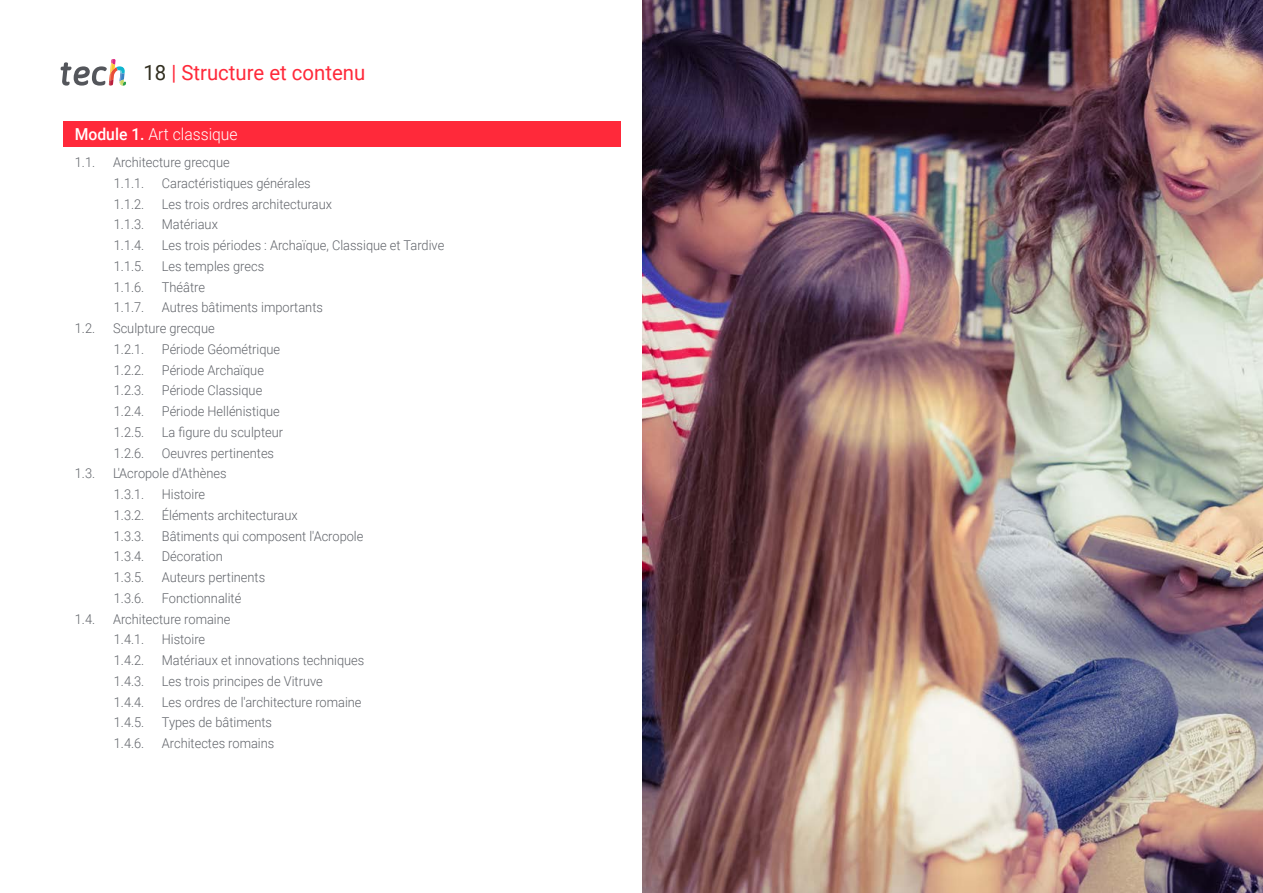
<style>
.page{position:relative;width:1263px;height:893px;background:#fff}
.page>*{position:absolute;margin:0;border:0;box-sizing:border-box;transform-origin:0 0}
.t1{font:21px "Roboto";color:#ff293a}
.t2{font:300 16.5px "Roboto";color:#fff;scale:.95 1}
.t3{font:300 13.5px/20.7px "Roboto";color:#61646a;scale:.95 1}
.s1{color:#312e20}
.s2{font-weight:500}
</style>
<div class="page">
<div style="left:64px;top:121px;width:557px;height:25px;background:#ff293a"></div>
<img style="left:642px;top:0;width:621px;height:893px">
<svg style="left:61px;top:59px;width:65px;height:27px"></svg>
<h1 class="t1" style="left:144px;top:57px;width:223px"><span class="s1">18</span> | Structure et contenu</h1>
<p class="t2" style="left:75px;top:123px;width:173px"><span class="s2">Module 1.</span> Art classique</p>
<p class="t3" style="left:75px;top:151px;width:23px">1.1.</p>
<p class="t3" style="left:113px;top:151px;width:124px">Architecture grecque<br>1.1.1.</p>
<p class="t3" style="left:162px;top:172px;width:158px">Caractéristiques générales</p>
<p class="t3" style="left:114px;top:193px;width:34px">1.1.2.</p>
<p class="t3" style="left:162px;top:193px;width:181px">Les trois ordres architecturaux</p>
<p class="t3" style="left:114px;top:214px;width:34px">1.1.3.</p>
<p class="t3" style="left:162px;top:214px;width:60px">Matériaux</p>
<p class="t3" style="left:114px;top:234px;width:34px">1.1.4.</p>
<p class="t3" style="left:162px;top:234px;width:299px">Les trois périodes : Archaïque, Classique et Tardive</p>
<p class="t3" style="left:114px;top:255px;width:34px">1.1.5.</p>
<p class="t3" style="left:162px;top:255px;width:109px">Les temples grecs</p>
<p class="t3" style="left:114px;top:276px;width:34px">1.1.6.</p>
<p class="t3" style="left:162px;top:276px;width:47px">Théâtre</p>
<p class="t3" style="left:114px;top:297px;width:34px">1.1.7.</p>
<p class="t3" style="left:162px;top:297px;width:171px">Autres bâtiments importants</p>
<p class="t3" style="left:75px;top:317px;width:23px">1.2.</p>
<p class="t3" style="left:113px;top:317px;width:109px">Sculpture grecque<br>1.2.1.</p>
<p class="t3" style="left:162px;top:338px;width:126px">Période Géométrique</p>
<p class="t3" style="left:114px;top:359px;width:34px">1.2.2.</p>
<p class="t3" style="left:162px;top:359px;width:109px">Période Archaïque</p>
<p class="t3" style="left:114px;top:380px;width:34px">1.2.3.</p>
<p class="t3" style="left:162px;top:380px;width:107px">Période Classique</p>
<p class="t3" style="left:114px;top:400px;width:34px">1.2.4.</p>
<p class="t3" style="left:162px;top:400px;width:126px">Période Hellénistique</p>
<p class="t3" style="left:114px;top:421px;width:34px">1.2.5.</p>
<p class="t3" style="left:162px;top:421px;width:129px">La figure du sculpteur</p>
<p class="t3" style="left:114px;top:442px;width:34px">1.2.6.</p>
<p class="t3" style="left:162px;top:442px;width:120px">Oeuvres pertinentes</p>
<p class="t3" style="left:75px;top:463px;width:23px">1.3.</p>
<p class="t3" style="left:113px;top:463px;width:121px">L'Acropole d'Athènes<br>1.3.1.</p>
<p class="t3" style="left:162px;top:483px;width:47px">Histoire</p>
<p class="t3" style="left:114px;top:504px;width:34px">1.3.2.</p>
<p class="t3" style="left:162px;top:504px;width:145px">Éléments architecturaux</p>
<p class="t3" style="left:114px;top:525px;width:34px">1.3.3.</p>
<p class="t3" style="left:162px;top:525px;width:214px">Bâtiments qui composent l'Acropole</p>
<p class="t3" style="left:114px;top:546px;width:34px">1.3.4.</p>
<p class="t3" style="left:162px;top:546px;width:66px">Décoration</p>
<p class="t3" style="left:114px;top:566px;width:34px">1.3.5.</p>
<p class="t3" style="left:162px;top:566px;width:110px">Auteurs pertinents</p>
<p class="t3" style="left:114px;top:587px;width:34px">1.3.6.</p>
<p class="t3" style="left:162px;top:587px;width:85px">Fonctionnalité</p>
<p class="t3" style="left:75px;top:608px;width:23px">1.4.</p>
<p class="t3" style="left:113px;top:608px;width:125px">Architecture romaine<br>1.4.1.</p>
<p class="t3" style="left:162px;top:629px;width:47px">Histoire</p>
<p class="t3" style="left:114px;top:649px;width:34px">1.4.2.</p>
<p class="t3" style="left:162px;top:649px;width:215px">Matériaux et innovations techniques</p>
<p class="t3" style="left:114px;top:670px;width:34px">1.4.3.</p>
<p class="t3" style="left:162px;top:670px;width:171px">Les trois principes de Vitruve</p>
<p class="t3" style="left:114px;top:691px;width:34px">1.4.4.</p>
<p class="t3" style="left:162px;top:691px;width:212px">Les ordres de l'architecture romaine</p>
<p class="t3" style="left:114px;top:712px;width:34px">1.4.5.</p>
<p class="t3" style="left:162px;top:712px;width:117px">Types de bâtiments</p>
<p class="t3" style="left:114px;top:732px;width:34px">1.4.6.</p>
<p class="t3" style="left:162px;top:732px;width:120px">Architectes romains</p>
</div>
